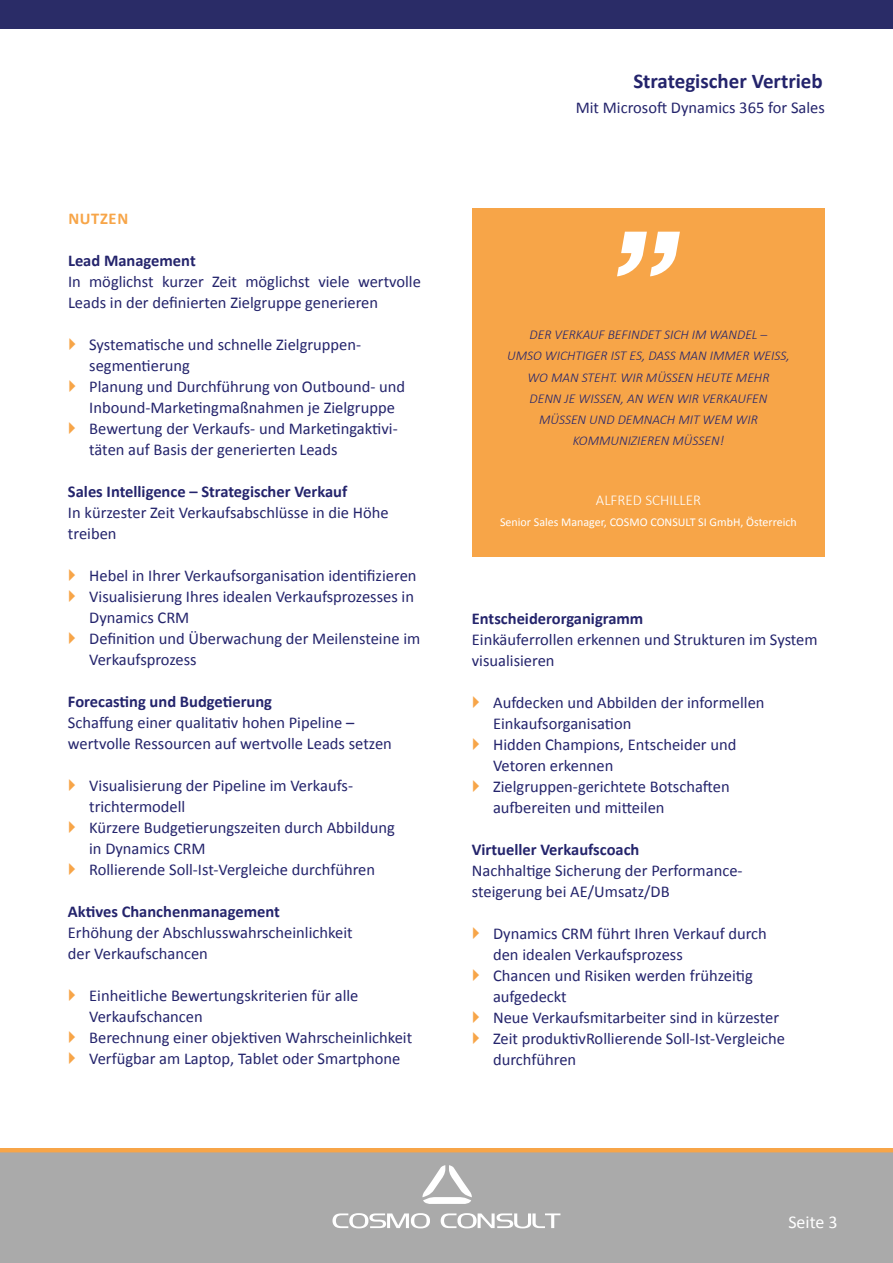
<style>
.page{position:relative;width:893px;height:1263px;background:#fff}
.page>*{position:absolute;margin:0;border:0;box-sizing:border-box;transform-origin:0 0}
.t1{font:700 21px "Calibri";color:#24246c}
.t2{font:18px "Calibri";color:#fff}
.t3{font:16.5px/21px "Calibri";color:#24246c}
.t4{font:700 16.5px "Calibri";color:#24246c}
.t5{font:700 16.5px "Calibri";letter-spacing:.04em;color:#f7a548}
.t6{font:300 15px "Calibri";color:#fff}
.t7{font:italic 300 13.5px/21px "Calibri";color:#24246c;text-align:center}
.t8{font:12px "Calibri";color:#fff}
</style>
<div class="page">
<hr style="left:0;top:1148px;width:893px;height:4px;background:#f7a548">
<div style="left:0;top:1152px;width:893px;height:111px;background:#aaa"></div>
<svg style="left:422px;top:1165px;width:50px;height:39px"></svg>
<svg style="left:332px;top:1213px;width:98px;height:15px"></svg>
<svg style="left:441px;top:1213px;width:119px;height:15px"></svg>
<div style="left:0;top:0;width:893px;height:28px;background:#2a2c67"></div>
<div style="left:472px;top:208px;width:353px;height:349px;background:#f7a548"></div>
<svg style="left:617px;top:232px;width:63px;height:44px"></svg>
<p class="t5" style="left:68px;top:208px;width:61px">NUTZEN</p>
<p class="t4" style="left:68px;top:250px;width:129px">Lead Management</p>
<p class="t3" style="left:68px;top:271px;width:354px">In möglichst kurzer Zeit möglichst viele wertvolle<br>Leads in der definierten Zielgruppe generieren</p>
<p class="t3" style="left:89px;top:334px;width:317px">Systematische und schnelle Zielgruppen&shy;segmentierung<br>Planung und Durchführung von Outbound- und Inbound-Marketingmaßnahmen je Zielgruppe Bewertung der Verkaufs- und Marketingaktivi&shy;täten auf Basis der generierten Leads</p>
<p class="t4" style="left:68px;top:481px;width:281px">Sales Intelligence – Strategischer Verkauf</p>
<p class="t3" style="left:68px;top:502px;width:322px">In kürzester Zeit Verkaufsabschlüsse in die Höhe treiben</p>
<p class="t3" style="left:89px;top:565px;width:333px">Hebel in Ihrer Verkaufsorganisation identifizieren Visualisierung Ihres idealen Verkaufsprozesses in Dynamics CRM<br>Definition und Überwachung der Meilensteine im Verkaufsprozess</p>
<p class="t4" style="left:68px;top:691px;width:206px">Forecasting und Budgetierung</p>
<p class="t3" style="left:68px;top:712px;width:325px">Schaffung einer qualitativ hohen Pipeline – wertvolle Ressourcen auf wertvolle Leads setzen</p>
<p class="t3" style="left:89px;top:775px;width:307px">Visualisierung der Pipeline im Verkaufs&shy;trichtermodell<br>Kürzere Budgetierungszeiten durch Abbildung in Dynamics CRM<br>Rollierende Soll-Ist-Vergleiche durchführen</p>
<p class="t4" style="left:68px;top:901px;width:213px">Aktives Chanchenmanagement</p>
<p class="t3" style="left:68px;top:922px;width:286px">Erhöhung der Abschlusswahrscheinlichkeit der Verkaufschancen</p>
<p class="t3" style="left:89px;top:985px;width:325px">Einheitliche Bewertungskriterien für alle Verkaufschancen<br>Berechnung einer objektiven Wahrscheinlichkeit Verfügbar am Laptop, Tablet oder Smartphone</p>
<p class="t1" style="left:633px;top:68px;width:191px">Strategischer Vertrieb</p>
<p class="t3" style="left:576px;top:97px;width:251px">Mit Microsoft Dynamics 365 for Sales</p>
<p class="t7" style="left:507px;top:324px;width:284px">DER VERKAUF BEFINDET SICH IM WANDEL –<br>UMSO WICHTIGER IST ES, DASS MAN IMMER WEISS, WO MAN STEHT. WIR MÜSSEN HEUTE MEHR<br>DENN JE WISSEN, AN WEN WIR VERKAUFEN MÜSSEN UND DEMNACH MIT WEM WIR KOMMUNIZIEREN MÜSSEN!</p>
<p class="t6" style="left:596px;top:491px;width:107px">ALFRED SCHILLER</p>
<p class="t8" style="left:500px;top:515px;width:298px">Senior Sales Manager, COSMO CONSULT SI GmbH, Österreich</p>
<p class="t4" style="left:472px;top:608px;width:173px">Entscheiderorganigramm</p>
<p class="t3" style="left:472px;top:629px;width:347px">Einkäuferrollen erkennen und Strukturen im System visualisieren</p>
<p class="t3" style="left:493px;top:692px;width:273px">Aufdecken und Abbilden der informellen<br>Einkaufsorganisation<br>Hidden Champions, Entscheider und<br>Vetoren erkennen<br>Zielgruppen-gerichtete Botschaften aufbereiten und mitteilen</p>
<p class="t4" style="left:472px;top:839px;width:169px">Virtueller Verkaufscoach</p>
<p class="t3" style="left:472px;top:860px;width:272px">Nachhaltige Sicherung der Performance&shy;steigerung bei AE/Umsatz/DB</p>
<p class="t3" style="left:493px;top:923px;width:293px">Dynamics CRM führt Ihren Verkauf durch den idealen Verkaufsprozess<br>Chancen und Risiken werden frühzeitig aufgedeckt<br>Neue Verkaufsmitarbeiter sind in kürzester<br>Zeit produktivRollierende Soll-Ist-Vergleiche durchführen</p>
<p class="t2" style="left:788px;top:1210px;width:51px">Seite 3</p>
</div>
